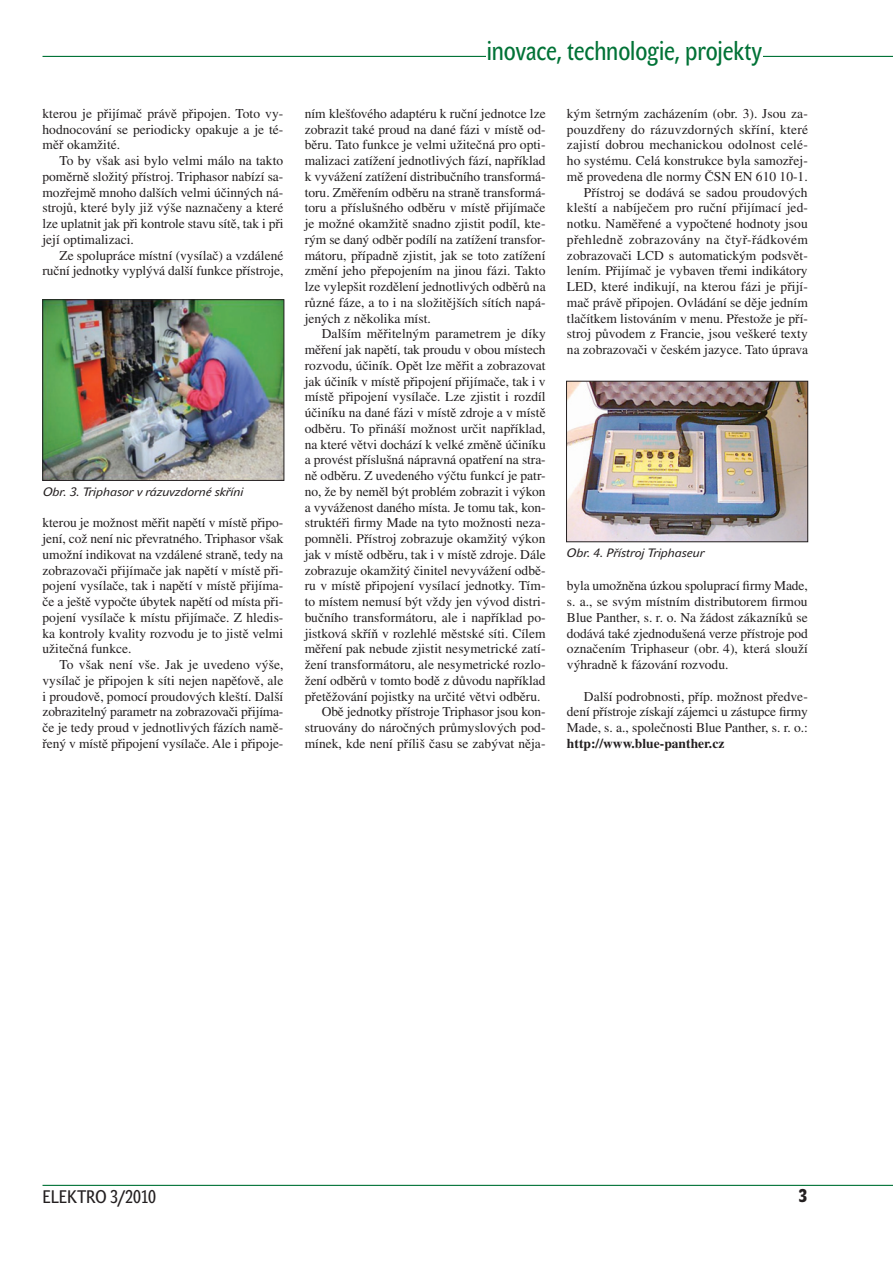
<style>
.page{position:relative;width:893px;height:1263px;background:#fff}
.page>*{position:absolute;margin:0;border:0;box-sizing:border-box;transform-origin:0 0}
.t1{font:27px "John Sans Cond Tx NCE";letter-spacing:-.005em;color:#007236}
.t2{font:18px "John Sans Cond Tx NCE";color:#231f20}
.t3{font:18px "John Sans Cond Black SCCE";color:#231f20}
.REtext{font:13.5px/15.8px "Times CE";color:#231f20;text-align:justify}
.REtext-2{font:700 13.5px "Times CE";color:#231f20}
.OBRpopisek{font:italic 12px "John Sans Tx NCE";color:#231f20}
</style>
<div class="page">
<hr style="left:43px;top:1185px;width:850px;height:1px;background:#007236">
<hr style="left:43px;top:56px;width:850px;height:1px;background:#007236">
<div style="left:486px;top:46px;width:276px;height:19px;background:#fff"></div>
<img style="left:45px;top:301px;width:237px;height:178px">
<div style="left:43px;top:299px;width:241px;height:182px;border:1px solid #231f20"></div>
<img style="left:568px;top:383px;width:238px;height:157px">
<div style="left:566px;top:381px;width:242px;height:161px;border:1px solid #231f20"></div>
<p class="REtext" style="left:43px;top:105px;width:242px">kterou je přijímač právě připojen. Toto vy&shy;hodnocování se periodicky opakuje a je té&shy;měř okamžité.</p>
<p class="REtext" style="left:43px;top:152px;width:242px;text-indent:17px">To by však asi bylo velmi málo na takto poměrně složitý přístroj. Triphasor nabízí sa&shy;mozřejmě mnoho dalších velmi účinných ná&shy;strojů, které byly již výše naznačeny a které lze uplatnit jak při kontrole stavu sítě, tak i při její optimalizaci.</p>
<p class="REtext" style="left:43px;top:247px;width:242px;text-align:right">Ze spolupráce místní (vysílač) a vzdálené ruční jednotky vyplývá další funkce přístroje,</p>
<p class="OBRpopisek" style="left:43px;top:484px;width:202px">Obr. 3. Triphasor v rázuvzdorné skříni</p>
<p class="REtext" style="left:43px;top:515px;width:243px">kterou je možnost měřit napětí v místě připo&shy;jení, což není nic převratného. Triphasor však umožní indikovat na vzdálené straně, tedy na zobrazovači přijímače jak napětí v místě při&shy;pojení vysílače, tak i napětí v místě přijíma&shy;če a ještě vypočte úbytek napětí od místa při&shy;pojení vysílače k místu přijímače. Z hledis&shy;ka kontroly kvality rozvodu je to jistě velmi užitečná funkce.</p>
<p class="REtext" style="left:43px;top:656px;width:243px;text-indent:17px">To však není vše. Jak je uvedeno výše, vysílač je připojen k síti nejen napěťově, ale i proudově, pomocí proudových kleští. Další zobrazitelný parametr na zobrazovači přijíma&shy;če je tedy proud v jednotlivých fázích namě&shy;řený v místě připojení vysílače. Ale i připoje-</p>
<p class="t1" style="left:487px;top:35px;width:277px">inovace, technologie, projekty</p>
<p class="REtext" style="left:305px;top:105px;width:242px">ním klešťového adaptéru k ruční jednotce lze zobrazit také proud na dané fázi v místě od&shy;běru. Tato funkce je velmi užitečná pro opti&shy;malizaci zatížení jednotlivých fází, například k vyvážení zatížení distribučního transformá&shy;toru. Změřením odběru na straně transformá&shy;toru a příslušného odběru v místě přijímače je možné okamžitě snadno zjistit podíl, kte&shy;rým se daný odběr podílí na zatížení transfor&shy;mátoru, případně zjistit, jak se toto zatížení změní jeho přepojením na jinou fázi. Takto lze vylepšit rozdělení jednotlivých odběrů na různé fáze, a to i na složitějších sítích napá&shy;jených z několika míst.</p>
<p class="REtext" style="left:305px;top:326px;width:243px;text-indent:17px">Dalším měřitelným parametrem je díky měření jak napětí, tak proudu v obou místech rozvodu, účiník. Opět lze měřit a zobrazovat jak účiník v místě připojení přijímače, tak i v místě připojení vysílače. Lze zjistit i rozdíl účiníku na dané fázi v místě zdroje a v místě odběru. To přináší možnost určit například, na které větvi dochází k velké změně účiníku a provést příslušná nápravná opatření na stra&shy;ně odběru. Z uvedeného výčtu funkcí je patr&shy;no, že by neměl být problém zobrazit i výkon a vyváženost daného místa. Je tomu tak, kon&shy;struktéři firmy Made na tyto možnosti neza&shy;pomněli. Přístroj zobrazuje okamžitý výkon jak v místě odběru, tak i v místě zdroje. Dále zobrazuje okamžitý činitel nevyvážení odbě&shy;ru v místě připojení vysílací jednotky. Tím&shy;to místem nemusí být vždy jen vývod distri&shy;bučního transformátoru, ale i například po&shy;jistková skříň v rozlehlé městské síti. Cílem měření pak nebude zjistit nesymetrické zatí&shy;žení transformátoru, ale nesymetrické rozlo&shy;žení odběrů v tomto bodě z důvodu například přetěžování pojistky na určité větvi odběru.</p>
<p class="REtext" style="left:305px;top:704px;width:242px;text-indent:17px">Obě jednotky přístroje Triphasor jsou kon&shy;struovány do náročných průmyslových pod&shy;mínek, kde není příliš času se zabývat něja-</p>
<p class="REtext" style="left:567px;top:105px;width:243px">kým šetrným zacházením (obr. 3). Jsou za&shy;pouzdřeny do rázuvzdorných skříní, které zajistí dobrou mechanickou odolnost celé&shy;ho systému. Celá konstrukce byla samozřej&shy;mě provedena dle normy ČSN EN 610 10-1.</p>
<p class="REtext" style="left:567px;top:184px;width:243px;text-indent:17px">Přístroj se dodává se sadou proudových kleští a nabíječem pro ruční přijímací jed&shy;notku. Naměřené a vypočtené hodnoty jsou přehledně zobrazovány na čtyř-řádkovém zobrazovači LCD s automatickým podsvět&shy;lením. Přijímač je vybaven třemi indikátory LED, které indikují, na kterou fázi je přijí&shy;mač právě připojen. Ovládání se děje jedním tlačítkem listováním v menu. Přestože je pří&shy;stroj původem z Francie, jsou veškeré texty na zobrazovači v českém jazyce. Tato úprava</p>
<p class="OBRpopisek" style="left:566px;top:546px;width:139px">Obr. 4. Přístroj Triphaseur</p>
<p class="REtext" style="left:567px;top:578px;width:243px">byla umožněna úzkou spoluprací firmy Made, s. a., se svým místním distributorem firmou Blue Panther, s. r. o. Na žádost zákazníků se dodává také zjednodušená verze přístroje pod označením Triphaseur (obr. 4), která slouží výhradně k fázování rozvodu.</p>
<p class="REtext" style="left:567px;top:688px;width:242px;text-indent:17px">Další podrobnosti, příp. možnost předve&shy;dení přístroje získají zájemci u zástupce firmy Made, s. a., společnosti Blue Panther, s. r. o.:</p>
<p class="REtext-2" style="left:567px;top:735px;width:159px">http://www.blue-panther.cz</p>
<p class="t2" style="left:43px;top:1186px;width:115px">ELEKTRO 3/2010</p>
<p class="t3" style="left:798px;top:1185px;width:10px">3</p>
</div>
